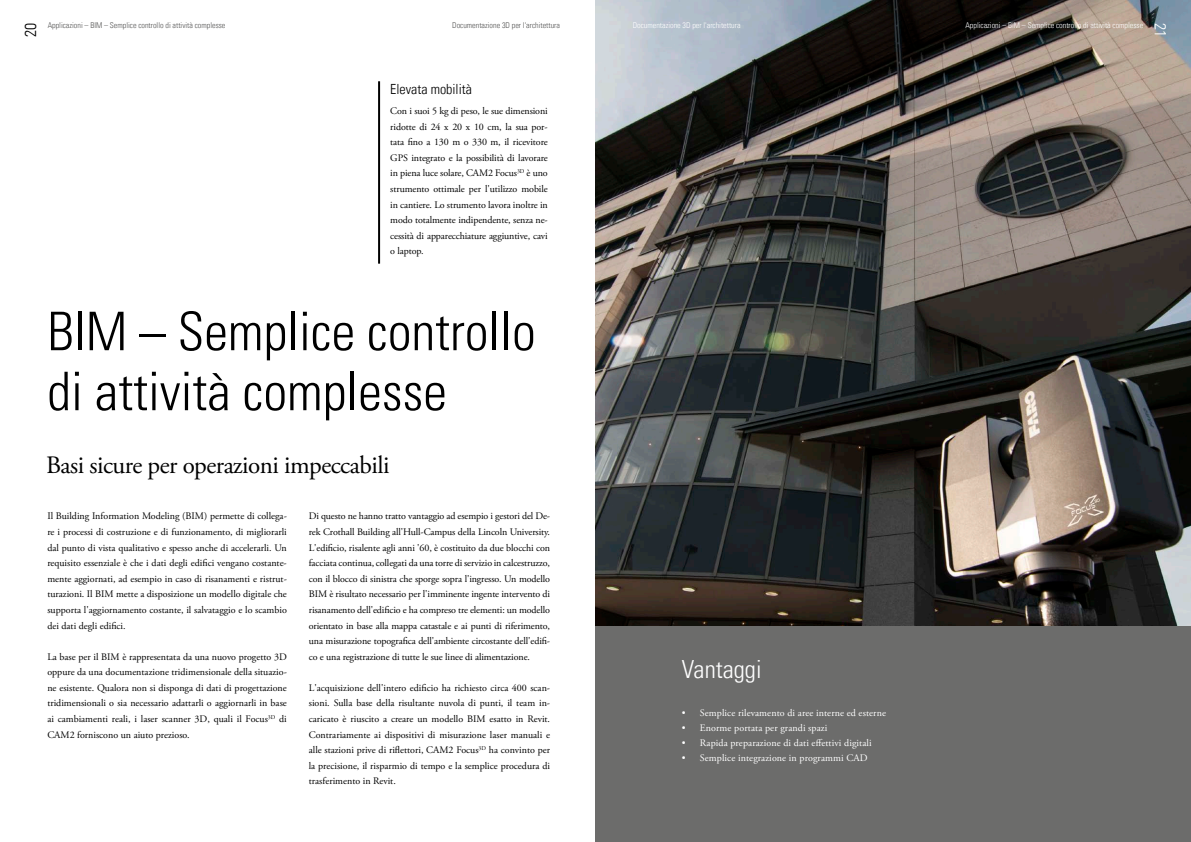
<style>
.page{position:relative;width:1191px;height:842px;background:#fff}
.page>*{position:absolute;margin:0;border:0;box-sizing:border-box;transform-origin:0 0}
.t1{font:300 condensed 53.3px/60px "Univers LT Std";color:#000}
.t2{font:25px "Adobe Garamond Pro";letter-spacing:-.02em;color:#000}
.t3{font:300 condensed 25px "Univers LT Std";color:#fff}
.t4{font:300 condensed 16px "Univers LT Std";color:#fff}
.t5{font:300 condensed 16px "Univers LT Std";color:#000}
.t6{font:300 condensed 14px "Univers LT Std";color:#000}
.t7{font:10px/15.6px "Adobe Garamond Pro";color:#000;text-align:justify}
.t8{font:10px "Adobe Garamond Pro";letter-spacing:.01em;color:#fff}
.t9{font:300 condensed 8px "Univers LT Std";color:#fff}
.t10{font:300 condensed 8px "Univers LT Std";color:#565655}
</style>
<div class="page">
<div style="left:595px;top:613px;width:596px;height:229px;background:#6c6c6b"></div>
<img style="left:595px;top:0;width:596px;height:626px">
<hr style="left:378px;top:81px;width:2px;height:183px;background:#000">
<h3 class="t5" style="left:21px;top:37px;width:16px;rotate:-90deg">20</h3>
<p class="t9" style="left:633px;top:21px;width:109px">Documentazione 3D per l'architettura</p>
<p class="t9" style="left:965px;top:21px;width:179px">Applicazioni – BIM – Semplice controllo di attività complesse</p>
<p class="t10" style="left:48px;top:21px;width:179px">Applicazioni – BIM – Semplice controllo di attività complesse</p>
<p class="t10" style="left:452px;top:21px;width:109px">Documentazione 3D per l'architettura</p>
<h3 class="t4" style="left:1170px;top:23px;width:16px;rotate:90deg">21</h3>
<h3 class="t6" style="left:390px;top:81px;width:83px">Elevata mobilità</h3>
<p class="t7" style="left:390px;top:103px;width:159px">Con i suoi 5 kg di peso, le sue dimensioni ridotte di 24 x 20 x 10 cm, la sua por&shy;tata fino a 130 m o 330 m, il ricevitore GPS integrato e la possibilità di lavorare in piena luce solare, CAM2 Focus<sup>3D</sup> è uno strumento ottimale per l'utilizzo mobile in cantiere. Lo strumento lavora inoltre in modo totalmente indipendente, senza ne&shy;cessità di apparecchiature aggiuntive, cavi o laptop.</p>
<h1 class="t1" style="left:47px;top:301px;width:490px">BIM – Semplice controllo di attività complesse</h1>
<h2 class="t2" style="left:46px;top:450px;width:345px">Basi sicure per operazioni impeccabili</h2>
<p class="t7" style="left:47px;top:509px;width:241px">Il Building Information Modeling (BIM) permette di collega&shy;re i processi di costruzione e di funzionamento, di migliorarli dal punto di vista qualitativo e spesso anche di accelerarli. Un requisito essenziale è che i dati degli edifici vengano costante&shy;mente aggiornati, ad esempio in caso di risanamenti e ristrut&shy;turazioni. Il BIM mette a disposizione un modello digitale che supporta l'aggiornamento costante, il salvataggio e lo scambio dei dati degli edifici.</p>
<p class="t7" style="left:47px;top:649px;width:241px">La base per il BIM è rappresentata da una nuovo progetto 3D oppure da una documentazione tridimensionale della situazio&shy;ne esistente. Qualora non si disponga di dati di progettazione tridimensionali o sia necessario adattarli o aggiornarli in base ai cambiamenti reali, i laser scanner 3D, quali il Focus<sup>3D</sup> di CAM2 forniscono un aiuto prezioso.</p>
<p class="t7" style="left:309px;top:509px;width:243px">Di questo ne hanno tratto vantaggio ad esempio i gestori del De&shy;rek Crothall Building all'Hull-Campus della Lincoln University.<br>L'edificio, risalente agli anni '60, è costituito da due blocchi con facciata continua, collegati da una torre di servizio in calcestruzzo, con il blocco di sinistra che sporge sopra l'ingresso. Un modello BIM è risultato necessario per l'imminente ingente intervento di risanamento dell'edificio e ha compreso tre elementi: un modello orientato in base alla mappa catastale e ai punti di riferimento, una misurazione topografica dell'ambiente circostante dell'edifi&shy;co e una registrazione di tutte le sue linee di alimentazione.</p>
<p class="t7" style="left:309px;top:680px;width:243px">L'acquisizione dell'intero edificio ha richiesto circa 400 scan&shy;sioni. Sulla base della risultante nuvola di punti, il team in&shy;caricato è riuscito a creare un modello BIM esatto in Revit.<br>Contrariamente ai dispositivi di misurazione laser manuali e alle stazioni prive di riflettori, CAM2 Focus<sup>3D</sup> ha convinto per la precisione, il risparmio di tempo e la semplice procedura di trasferimento in Revit.</p>
<h2 class="t3" style="left:682px;top:654px;width:81px">Vantaggi</h2>
<p class="t8" style="left:682px;top:707px;width:205px">• Semplice rilevamento di aree interne ed esterne</p>
<p class="t8" style="left:682px;top:722px;width:147px">• Enorme portata per grandi spazi</p>
<p class="t8" style="left:682px;top:737px;width:191px">• Rapida preparazione di dati effettivi digitali</p>
<p class="t8" style="left:682px;top:752px;width:187px">• Semplice integrazione in programmi CAD</p>
</div>
